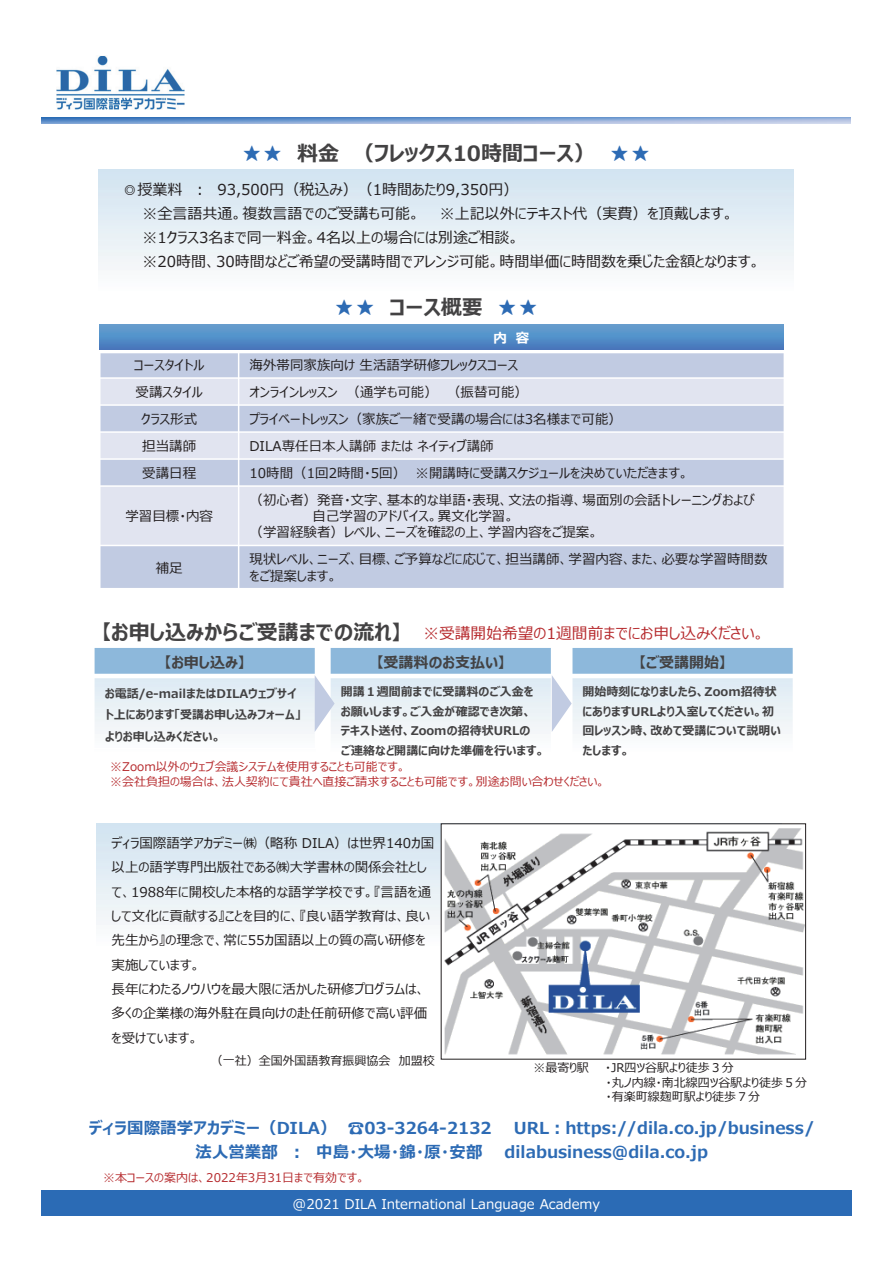
<style>
.page{position:relative;width:893px;height:1263px;background:#fff}
.page>*{position:absolute;margin:0;border:0;box-sizing:border-box;transform-origin:0 0}
.t1{font:700 21px "Meiryo UI";color:#434243}
.t2{font:700 16.5px "Meiryo UI";color:#2d6bb4}
.t3{font:15.75px "Meiryo UI";color:#b62b2e}
.t4{font:15px/24px "Meiryo UI";color:#231f20}
.t5{font:700 15px "Meiryo UI";color:#434243}
.t6{font:13.5px/24.3px "Meiryo UI";color:#231f20}
.t7{font:13.5px "Meiryo UI";color:#fff}
.t8{font:700 13.5px "Meiryo UI";color:#fff}
.t9{font:700 12px/19.5px "Meiryo UI";color:#434243}
.t10{font:12px/14.4px "Meiryo UI";color:#b62b2e}
.t11{font:12px/14.4px "Meiryo UI";color:#231f20}
.s1{color:#2d6bb4}
.s2{font-weight:700;font-size:21px;color:#434243}
</style>
<div class="page">
<div style="left:41px;top:1190px;width:810px;height:26px;background:#2b6bb5"></div>
<img style="left:41px;top:118px;width:809px;height:5px">
<img style="left:57px;top:56px;width:127px;height:54px">
<div style="left:94px;top:647px;width:221px;height:29px;background:#8db8db"></div>
<hr style="left:93px;top:674px;width:223px;height:4px;background:#fff">
<hr style="left:93px;top:646px;width:2px;height:103px;background:#fff">
<hr style="left:93px;top:646px;width:223px;height:2px;background:#fff">
<div style="left:330px;top:647px;width:222px;height:29px;background:#8db8db"></div>
<hr style="left:329px;top:674px;width:223px;height:4px;background:#fff">
<hr style="left:329px;top:646px;width:2px;height:117px;background:#fff">
<hr style="left:551px;top:646px;width:1px;height:117px;background:#fff">
<hr style="left:329px;top:646px;width:223px;height:2px;background:#fff">
<div style="left:572px;top:647px;width:221px;height:29px;background:#8db8db"></div>
<hr style="left:571px;top:674px;width:223px;height:4px;background:#fff">
<hr style="left:571px;top:646px;width:223px;height:2px;background:#fff">
<svg style="left:315px;top:676px;width:20px;height:56px"></svg>
<svg style="left:552px;top:676px;width:20px;height:56px"></svg>
<img style="left:444px;top:828px;width:360px;height:227px">
<div style="left:100px;top:351px;width:684px;height:27px;background:#c1cbe2"></div>
<div style="left:100px;top:378px;width:684px;height:27px;background:#e1e4f0"></div>
<div style="left:100px;top:405px;width:684px;height:27px;background:#c1cbe2"></div>
<div style="left:100px;top:432px;width:684px;height:27px;background:#e1e4f0"></div>
<div style="left:100px;top:459px;width:684px;height:27px;background:#c1cbe2"></div>
<div style="left:100px;top:486px;width:684px;height:59px;background:#e1e4f0"></div>
<div style="left:100px;top:545px;width:684px;height:44px;background:#c1cbe2"></div>
<hr style="left:238px;top:323px;width:1px;height:266px;background:#fff">
<svg style="left:101px;top:349px;width:683px;height:4px"></svg>
<hr style="left:99px;top:377px;width:686px;height:2px;background:#fff">
<hr style="left:99px;top:404px;width:686px;height:2px;background:#fff">
<hr style="left:99px;top:431px;width:686px;height:2px;background:#fff">
<hr style="left:99px;top:458px;width:686px;height:2px;background:#fff">
<hr style="left:99px;top:485px;width:686px;height:2px;background:#fff">
<hr style="left:99px;top:545px;width:686px;height:1px;background:#fff">
<hr style="left:99px;top:323px;width:2px;height:266px;background:#fff">
<hr style="left:99px;top:588px;width:686px;height:1px;background:#fff">
<img style="left:100px;top:324px;width:683px;height:25px">
<h1 class="t1" style="left:241px;top:139px;width:411px"><span class="s1">★★</span> 料⾦ （フレックス10時間コース） <span class="s1">★★</span></h1>
<p class="t4" style="left:142px;top:179px;width:377px;text-indent:-20px">◎授業料 ︓ 93,500円（税込み）（1時間あたり9,350円）※全言語共通。複数言語でのご受講も可能。</p>
<p class="t4" style="left:142px;top:203px;width:620px;text-indent:297px">※上記以外にテキスト代（実費）を頂戴します。※1クラス3名まで同一料⾦。4名以上の場合には別途ご相談。<br>※20時間、30時間などご希望の受講時間でアレンジ可能。時間単価に時間数を乗じた⾦額となります。</p>
<h1 class="t1" style="left:334px;top:292px;width:206px"><span class="s1">★★</span> コース概要 <span class="s1">★★</span></h1>
<p class="t8" style="left:498px;top:329px;width:28px">内容</p>
<p class="t8" style="left:493px;top:328px;width:38px">内 容</p>
<p class="t6" style="left:134px;top:354px;width:72px">コースタイトル</p>
<p class="t6" style="left:250px;top:354px;width:270px">海外帯同家族向け ⽣活語学研修フレックスコース</p>
<p class="t6" style="left:136px;top:381px;width:69px">受講スタイル</p>
<p class="t6" style="left:250px;top:381px;width:280px">オンラインレッスン （通学も可能） （振替可能）</p>
<p class="t6" style="left:141px;top:408px;width:57px">クラス形式</p>
<p class="t6" style="left:249px;top:408px;width:374px">プライベートレッスン（家族ご一緒で受講の場合には3名様まで可能）</p>
<p class="t6" style="left:142px;top:435px;width:56px">担当講師</p>
<p class="t6" style="left:250px;top:435px;width:246px">DILA専任⽇本⼈講師またはネイティブ講師</p>
<p class="t6" style="left:142px;top:462px;width:55px">受講⽇程</p>
<p class="t6" style="left:250px;top:462px;width:441px">10時間（1回2時間・5回） ※開講時に受講スケジュールを決めていただきます。</p>
<p class="t6" style="left:125px;top:505px;width:89px">学習目標・内容</p>
<p class="t6" style="left:250px;top:489px;width:507px">（初心者）発音・⽂字、基本的な単語・表現、⽂法の指導、場面別の会話トレーニングおよび</p>
<p class="t6" style="left:313px;top:505px;width:203px">⾃⼰学習のアドバイス。異⽂化学習。</p>
<p class="t6" style="left:250px;top:521px;width:350px">（学習経験者）レベル、ニーズを確認の上、学習内容をご提案。</p>
<p class="t6" style="left:156px;top:556px;width:28px">補足</p>
<p class="t6" style="left:250px;top:552px;width:520px;line-height:16.2px">現状レベル、ニーズ、目標、ご予算などに応じて、担当講師、学習内容、また、必要な学習時間数をご提案します。</p>
<p class="t3" style="left:101px;top:622px;width:666px"><span class="s2">【お申し込みからご受講までの流れ】</span> ※受講開始希望の1週間前までにお申し込みください。</p>
<p class="t5" style="left:164px;top:652px;width:83px">【お申し込み】</p>
<p class="t9" style="left:105px;top:683px;width:198px;line-height:21.6px">お電話/e-mailまたはDILAウェブサイト上にあります「受講お申し込みフォーム」よりお申し込みください。</p>
<p class="t5" style="left:376px;top:652px;width:131px">【受講料のお⽀払い】</p>
<p class="t9" style="left:341px;top:682px;width:205px">開講１週間前までに受講料のご⼊⾦をお願いします。ご⼊⾦が確認でき次第、<br>テキスト送付、Zoomの招待状URLの<br>ご連絡など開講に向けた準備を⾏います。</p>
<p class="t5" style="left:638px;top:652px;width:90px">【ご受講開始】</p>
<p class="t9" style="left:583px;top:682px;width:200px">開始時刻になりましたら、Zoom招待状にありますURLより⼊室してください。初回レッスン時、改めて受講について説明いたします。</p>
<p class="t10" style="left:110px;top:760px;width:496px">※Zoom以外のウェブ会議システムを使用することも可能です。<br>※会社負担の場合は、法⼈契約にて貴社へ直接ご請求することも可能です。別途お問い合わせください。</p>
<p class="t6" style="left:112px;top:832px;width:324px">ディラ国際語学アカデミー㈱（略称 DILA）は世界140カ国以上の語学専門出版社である㈱大学書林の関係会社として、1988年に開校した本格的な語学学校です。『言語を通して⽂化に貢献する』ことを目的に、『良い語学教育は、良い先⽣から』の理念で、常に55カ国語以上の質の高い研修を実施しています。<br>⻑年にわたるノウハウを最大限に活かした研修プログラムは、多くの企業様の海外駐在員向けの赴任前研修で高い評価を受けています。</p>
<p class="t11" style="left:211px;top:1054px;width:226px">（一社）全国外国語教育振興協会 加盟校</p>
<p class="t11" style="left:533px;top:1061px;width:57px">※最寄り駅</p>
<p class="t11" style="left:605px;top:1061px;width:203px">・JR四ツ谷駅より徒歩３分<br>・丸ノ内線・南北線四ツ谷駅より徒歩５分・有楽町線麹町駅より徒歩７分</p>
<p class="t2" style="left:89px;top:1116px;width:404px">ディラ国際語学アカデミー（DILA） ☎03-3264-2132</p>
<p class="t2" style="left:514px;top:1116px;width:302px">URL︓https://dila.co.jp/business/</p>
<p class="t2" style="left:196px;top:1140px;width:288px">法人営業部 ︓ 中島・大場・錦・原・安部</p>
<p class="t2" style="left:505px;top:1140px;width:205px">dilabusiness@dila.co.jp</p>
<p class="t10" style="left:103px;top:1171px;width:263px">※本コースの案内は、2022年3月31⽇まで有効です。</p>
<p class="t7" style="left:293px;top:1194px;width:309px">@2021 DILA International Language Academy</p>
</div>
